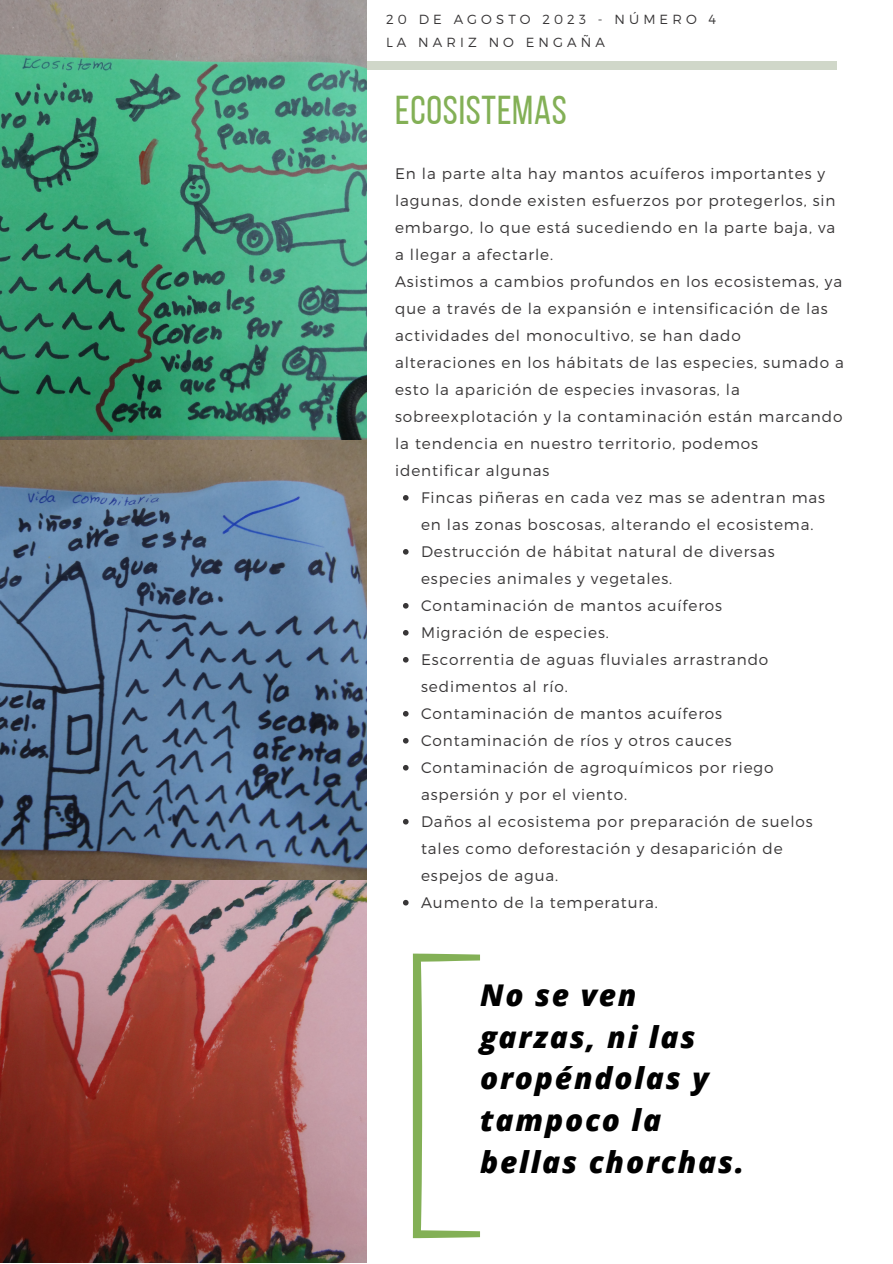
<style>
.page{position:relative;width:893px;height:1264px;background:#fff}
.page>*{position:absolute;margin:0;border:0;box-sizing:border-box;transform-origin:0 0}
.t1{font:40.2px "Bebas Neue";letter-spacing:.02em;color:#83b056}
.t2{font:italic 800 30px/41.5px "Open Sans";letter-spacing:.06em;color:#000}
.t3{font:300 15.3px/27px "Montserrat";letter-spacing:.06em;color:#383637}
.t4{font:300 13.2px/22.5px "Montserrat";letter-spacing:.31em;color:#383637}
</style>
<div class="page">
<div style="left:57px;top:61px;width:779px;height:9px;background:#d0d7c9"></div>
<img style="left:0;top:0;width:366px;height:1262px">
<svg style="left:413px;top:953px;width:67px;height:285px"></svg>
<svg style="left:403px;top:495px;width:5px;height:5px"></svg>
<svg style="left:403px;top:549px;width:5px;height:5px"></svg>
<svg style="left:403px;top:603px;width:5px;height:5px"></svg>
<svg style="left:403px;top:630px;width:5px;height:5px"></svg>
<svg style="left:403px;top:657px;width:5px;height:5px"></svg>
<svg style="left:403px;top:711px;width:5px;height:5px"></svg>
<svg style="left:403px;top:738px;width:5px;height:5px"></svg>
<svg style="left:403px;top:765px;width:5px;height:5px"></svg>
<svg style="left:403px;top:819px;width:5px;height:5px"></svg>
<svg style="left:403px;top:899px;width:5px;height:6px"></svg>
<p class="t4" style="left:386px;top:7px;width:331px">20 DE AGOSTO 2023 - NÚMERO 4<br>LA NARIZ NO ENGAÑA</p>
<p class="t1" style="left:395px;top:93px;width:173px">ECOSISTEMAS</p>
<p class="t3" style="left:395px;top:159px;width:442px">En la parte alta hay mantos acuíferos importantes y lagunas, donde existen esfuerzos por protegerlos, sin embargo, lo que está sucediendo en la parte baja, va a llegar a afectarle.</p>
<p class="t3" style="left:395px;top:267px;width:450px">Asistimos a cambios profundos en los ecosistemas, ya que a través de la expansión e intensificación de las actividades del monocultivo, se han dado alteraciones en los hábitats de las especies, sumado a esto la aparición de especies invasoras, la sobreexplotación y la contaminación están marcando la tendencia en nuestro territorio, podemos identificar algunas</p>
<p class="t3" style="left:421px;top:483px;width:405px">Fincas piñeras en cada vez mas se adentran mas en las zonas boscosas, alterando el ecosistema.</p>
<p class="t3" style="left:421px;top:537px;width:355px">Destrucción de hábitat natural de diversas especies animales y vegetales.</p>
<p class="t3" style="left:421px;top:591px;width:302px">Contaminación de mantos acuíferos</p>
<p class="t3" style="left:421px;top:618px;width:189px">Migración de especies.</p>
<p class="t3" style="left:421px;top:645px;width:349px">Escorrentia de aguas fluviales arrastrando sedimentos al río.</p>
<p class="t3" style="left:421px;top:699px;width:302px">Contaminación de mantos acuíferos</p>
<p class="t3" style="left:421px;top:726px;width:312px">Contaminación de ríos y otros cauces</p>
<p class="t3" style="left:421px;top:753px;width:354px">Contaminación de agroquímicos por riego aspersión y por el viento.</p>
<p class="t3" style="left:421px;top:807px;width:393px">Daños al ecosistema por preparación de suelos tales como deforestación y desaparición de espejos de agua.</p>
<p class="t3" style="left:421px;top:888px;width:238px">Aumento de la temperatura.</p>
<p class="t2" style="left:480px;top:973px;width:266px">No se ven garzas, ni las oropéndolas y tampoco la bellas chorchas.</p>
</div>
